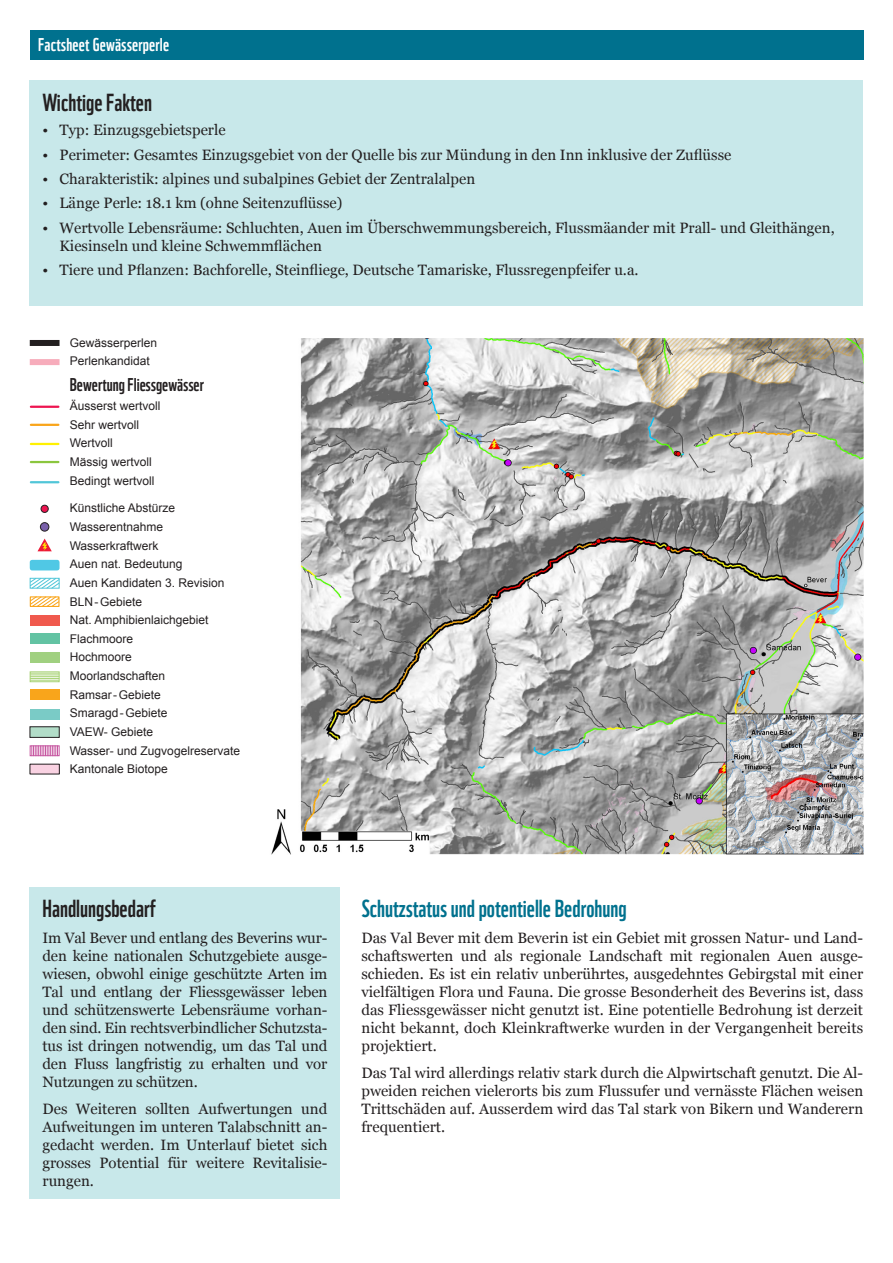
<style>
.page{position:relative;width:893px;height:1263px;background:#fff}
.page>*{position:absolute;margin:0;border:0;box-sizing:border-box;transform-origin:0 0}
.t1{font:24px "WWF";color:#00718e}
.t2{font:24px "WWF";color:#231f20}
.t3{font:18px "WWF";color:#231f20}
.t4{font:18px "WWF";letter-spacing:.01em;color:#fff}
.t5{font:15px/18px "Georgia";color:#231f20;text-align:justify}
.t6{font:12px/18.6px "Arial";color:#231f20}
</style>
<div class="page">
<div style="left:30px;top:81px;width:833px;height:225px;background:#c8e8ea"></div>
<div style="left:30px;top:887px;width:310px;height:311px;background:#c8e8ea"></div>
<div style="left:30px;top:30px;width:833px;height:30px;background:#00718e"></div>
<hr style="left:31px;top:406px;width:27px;height:2px;background:#ed1450">
<hr style="left:31px;top:424px;width:27px;height:2px;background:#f9a51b">
<hr style="left:31px;top:443px;width:27px;height:2px;background:#fff101">
<hr style="left:31px;top:461px;width:27px;height:2px;background:#8bc63e">
<hr style="left:31px;top:481px;width:27px;height:2px;background:#51c6d8">
<div style="left:30px;top:340px;width:30px;height:6px;background:#231f20"></div>
<div style="left:30px;top:359px;width:30px;height:6px;background:#f7acbb"></div>
<div style="left:41px;top:505px;width:7px;height:7px;background:#ed1450;border-radius:50%"></div>
<div style="left:41px;top:505px;width:7px;height:8px;border:1px solid #231f20;border-radius:50%"></div>
<div style="left:40px;top:523px;width:9px;height:8px;background:#7960aa;border-radius:50%"></div>
<div style="left:40px;top:522px;width:9px;height:9px;border:1px solid #231f20;border-radius:50%"></div>
<div style="left:30px;top:615px;width:30px;height:11px;background:#f0594d"></div>
<div style="left:30px;top:633px;width:30px;height:10px;background:#63c3a3"></div>
<div style="left:30px;top:652px;width:30px;height:10px;background:#a0d080"></div>
<div style="left:30px;top:689px;width:30px;height:11px;background:#f9a51b"></div>
<div style="left:30px;top:726px;width:29px;height:11px;background:#b2ddc8;border:1px solid #231f20"></div>
<div style="left:30px;top:709px;width:30px;height:10px;background:#7acbc6"></div>
<div style="left:30px;top:764px;width:29px;height:10px;background:#f9d2e2"></div>
<div style="left:30px;top:560px;width:30px;height:10px;background:#50c8e5"></div>
<svg style="left:30px;top:596px;width:29px;height:11px"></svg>
<svg style="left:29px;top:577px;width:31px;height:12px"></svg>
<div style="left:30px;top:671px;width:30px;height:11px;border:1px solid #a7d274"></div>
<svg style="left:30px;top:673px;width:29px;height:8px"></svg>
<div style="left:30px;top:745px;width:30px;height:11px;border:1px solid #c656a0"></div>
<svg style="left:32px;top:746px;width:26px;height:10px"></svg>
<svg style="left:38px;top:539px;width:14px;height:12px"></svg>
<img style="left:271px;top:338px;width:593px;height:517px">
<p class="t4" style="left:38px;top:31px;width:133px">Factsheet Gewässerperle</p>
<h1 class="t2" style="left:43px;top:83px;width:111px">Wichtige Fakten</h1>
<p class="t5" style="left:43px;top:120px;width:185px">• Typ: Einzugsgebietsperle</p>
<p class="t5" style="left:43px;top:145px;width:690px">• Perimeter: Gesamtes Einzugsgebiet von der Quelle bis zur Mündung in den Inn inklusive der Zuflüsse</p>
<p class="t5" style="left:43px;top:169px;width:434px">• Charakteristik: alpines und subalpines Gebiet der Zentralalpen</p>
<p class="t5" style="left:43px;top:194px;width:301px">• Länge Perle: 18.1 km (ohne Seitenzuflüsse)</p>
<p class="t5" style="left:60px;top:218px;width:777px;text-indent:-17px">• Wertvolle Lebensräume: Schluchten, Auen im Überschwemmungsbereich, Flussmäander mit Prall- und Gleithängen,<br>Kiesinseln und kleine Schwemmflächen</p>
<p class="t5" style="left:43px;top:260px;width:598px">• Tiere und Pflanzen: Bachforelle, Steinfliege, Deutsche Tamariske, Flussregenpfeifer u.a.</p>
<p class="t6" style="left:70px;top:333px;width:89px">Gewässerperlen<br>Perlenkandidat</p>
<p class="t3" style="left:70px;top:371px;width:136px">Bewertung Fliessgewässer</p>
<p class="t6" style="left:70px;top:397px;width:92px">Äusserst wertvoll<br>Sehr wertvoll<br>Wertvoll<br>Mässig wertvoll<br>Bedingt wertvoll</p>
<p class="t6" style="left:70px;top:499px;width:172px">Künstliche Abstürze<br>Wasserentnahme<br>Wasserkraftwerk<br>Auen nat. Bedeutung<br>Auen Kandidaten 3. Revision<br>BLN-Gebiete<br>Nat. Amphibienlaichgebiet<br>Flachmoore<br>Hochmoore<br>Moorlandschaften<br>Ramsar-Gebiete<br>Smaragd-Gebiete<br>VAEW- Gebiete<br>Wasser- und Zugvogelreservate<br>Kantonale Biotope</p>
<h1 class="t2" style="left:43px;top:889px;width:115px">Handlungsbedarf</h1>
<p class="t5" style="left:43px;top:928px;width:286px">Im Val Bever und entlang des Beverins wur&shy;den keine nationalen Schutzgebiete ausge&shy;wiesen, obwohl einige geschützte Arten im Tal und entlang der Fliessgewässer leben und schützenswerte Lebensräume vorhan&shy;den sind. Ein rechtsverbindlicher Schutzsta&shy;tus ist dringen notwendig, um das Tal und den Fluss langfristig zu erhalten und vor Nutzungen zu schützen.</p>
<p class="t5" style="left:43px;top:1099px;width:286px">Des Weiteren sollten Aufwertungen und Aufweitungen im unteren Talabschnitt an&shy;gedacht werden. Im Unterlauf bietet sich grosses Potential für weitere Revitalisie&shy;rungen.</p>
<h1 class="t1" style="left:361px;top:889px;width:267px">Schutzstatus und potentielle Bedrohung</h1>
<p class="t5" style="left:361px;top:928px;width:503px">Das Val Bever mit dem Beverin ist ein Gebiet mit grossen Natur- und Land&shy;schaftswerten und als regionale Landschaft mit regionalen Auen ausge&shy;schieden. Es ist ein relativ unberührtes, ausgedehntes Gebirgstal mit einer vielfältigen Flora und Fauna. Die grosse Besonderheit des Beverins ist, dass das Fliessgewässer nicht genutzt ist. Eine potentielle Bedrohung ist derzeit nicht bekannt, doch Kleinkraftwerke wurden in der Vergangenheit bereits projektiert.</p>
<p class="t5" style="left:361px;top:1063px;width:503px">Das Tal wird allerdings relativ stark durch die Alpwirtschaft genutzt. Die Al&shy;pweiden reichen vielerorts bis zum Flussufer und vernässte Flächen weisen Trittschäden auf. Ausserdem wird das Tal stark von Bikern und Wanderern frequentiert.</p>
</div>
